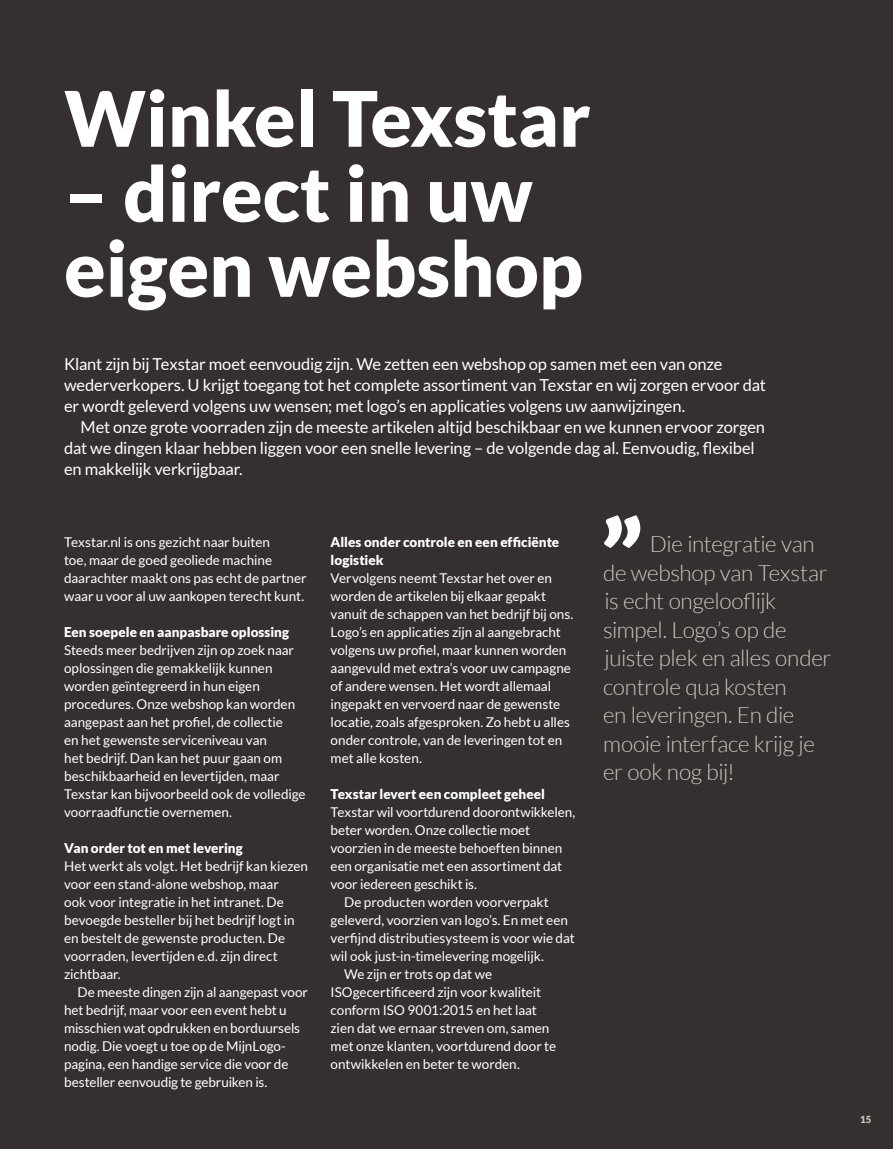
<style>
.page{position:relative;width:893px;height:1149px;background:#fff}
.page>*{position:absolute;margin:0;border:0;box-sizing:border-box;transform-origin:0 0}
.t1{font:900 103.35px "Lato";color:#fff}
.t2{font:900 76.5px/75px "Lato";color:#fff}
.t3{font:300 22.5px/28.5px "Lato";letter-spacing:-.015em;color:#cac9c0}
.t4{font:16.5px/21px "Lato";letter-spacing:-.01em;color:#fff}
.t5{font:13.5px/18px "Lato";letter-spacing:-.005em;color:#fff}
.t6{font:900 13.5px/18px "Lato";color:#fff}
.t7{font:900 9.75px "Lato";color:#cac9be}
</style>
<div class="page">
<div style="left:0;top:0;width:893px;height:1148px;background:#352f30"></div>
<h2 class="t2" style="left:64px;top:80px;width:528px">Winkel Texstar</h2>
<h2 class="t2" style="left:64px;top:154px;width:520px">– direct in uw eigen webshop</h2>
<p class="t4" style="left:64px;top:353px;width:703px">Klant zijn bij Texstar moet eenvoudig zijn. We zetten een webshop op samen met een van onze wederverkopers. U krijgt toegang tot het complete assortiment van Texstar en wij zorgen ervoor dat er wordt geleverd volgens uw wensen; met logo’s en applicaties volgens uw aanwijzingen.</p>
<p class="t4" style="left:64px;top:416px;width:702px;text-indent:16px">Met onze grote voorraden zijn de meeste artikelen altijd beschikbaar en we kunnen ervoor zorgen dat we dingen klaar hebben liggen voor een snelle levering – de volgende dag al. Eenvoudig, flexibel en makkelijk verkrijgbaar.</p>
<p class="t5" style="left:64px;top:533px;width:244px">Texstar.nl is ons gezicht naar buiten<br>toe, maar de goed geoliede machine daarachter maakt ons pas echt de partner waar u voor al uw aankopen terecht kunt.</p>
<p class="t6" style="left:64px;top:622px;width:227px">Een soepele en aanpasbare oplossing</p>
<p class="t5" style="left:64px;top:641px;width:243px">Steeds meer bedrijven zijn op zoek naar oplossingen die gemakkelijk kunnen worden geïntegreerd in hun eigen procedures. Onze webshop kan worden aangepast aan het profiel, de collectie<br>en het gewenste serviceniveau van<br>het bedrijf. Dan kan het puur gaan om beschikbaarheid en levertijden, maar Texstar kan bijvoorbeeld ook de volledige voorraadfunctie overnemen.</p>
<p class="t6" style="left:64px;top:838px;width:180px">Van order tot en met levering</p>
<p class="t5" style="left:64px;top:857px;width:245px">Het werkt als volgt. Het bedrijf kan kiezen voor een stand-alone webshop, maar<br>ook voor integratie in het intranet. De bevoegde besteller bij het bedrijf logt in en bestelt de gewenste producten. De voorraden, levertijden e.d. zijn direct zichtbaar.</p>
<p class="t5" style="left:64px;top:983px;width:245px;text-indent:13px">De meeste dingen zijn al aangepast voor het bedrijf, maar voor een event hebt u misschien wat opdrukken en borduursels nodig. Die voegt u toe op de MijnLogo&shy;pagina, een handige service die voor de besteller eenvoudig te gebruiken is.</p>
<p class="t6" style="left:331px;top:532px;width:230px">Alles onder controle en een efficiënte logistiek</p>
<p class="t5" style="left:331px;top:569px;width:244px">Vervolgens neemt Texstar het over en worden de artikelen bij elkaar gepakt vanuit de schappen van het bedrijf bij ons.<br>Logo’s en applicaties zijn al aangebracht volgens uw profiel, maar kunnen worden aangevuld met extra’s voor uw campagne of andere wensen. Het wordt allemaal ingepakt en vervoerd naar de gewenste locatie, zoals afgesproken. Zo hebt u alles onder controle, van de leveringen tot en met alle kosten.</p>
<p class="t6" style="left:331px;top:784px;width:216px">Texstar levert een compleet geheel</p>
<p class="t5" style="left:331px;top:802px;width:246px">Texstar wil voortdurend doorontwikkelen,</p>
<p class="t5" style="left:331px;top:820px;width:201px">beter worden. Onze collectie moet</p>
<p class="t5" style="left:331px;top:838px;width:233px">voorzien in de meeste behoeften binnen</p>
<p class="t5" style="left:331px;top:856px;width:233px">een organisatie met een assortiment dat</p>
<p class="t5" style="left:331px;top:874px;width:148px">voor iedereen geschikt is.</p>
<p class="t5" style="left:344px;top:892px;width:206px">De producten worden voorverpakt</p>
<p class="t5" style="left:331px;top:910px;width:239px">geleverd, voorzien van logo’s. En met een</p>
<p class="t5" style="left:331px;top:928px;width:246px">verfijnd distributiesysteem is voor wie dat</p>
<p class="t5" style="left:331px;top:946px;width:215px">wil ook just-in-timelevering mogelijk.</p>
<p class="t5" style="left:344px;top:964px;width:150px">We zijn er trots op dat we</p>
<p class="t5" style="left:331px;top:982px;width:212px">ISOgecertificeerd zijn voor kwaliteit</p>
<p class="t5" style="left:331px;top:1000px;width:208px">conform ISO 9001:2015 en het laat</p>
<p class="t5" style="left:331px;top:1018px;width:220px">zien dat we ernaar streven om, samen</p>
<p class="t5" style="left:331px;top:1036px;width:227px">met onze klanten, voortdurend door te</p>
<p class="t5" style="left:331px;top:1054px;width:191px">ontwikkelen en beter te worden.</p>
<h1 class="t1" style="left:600px;top:496px;width:44px">”</h1>
<h3 class="t3" style="left:603px;top:530px;width:230px;text-indent:47px">Die integratie van de webshop van Texstar is echt ongelooflijk simpel. Logo’s op de juiste plek en alles onder controle qua kosten<br>en leveringen. En die mooie interface krijg je er ook nog bij!</h3>
<p class="t7" style="left:860px;top:1113px;width:13px">15</p>
</div>
